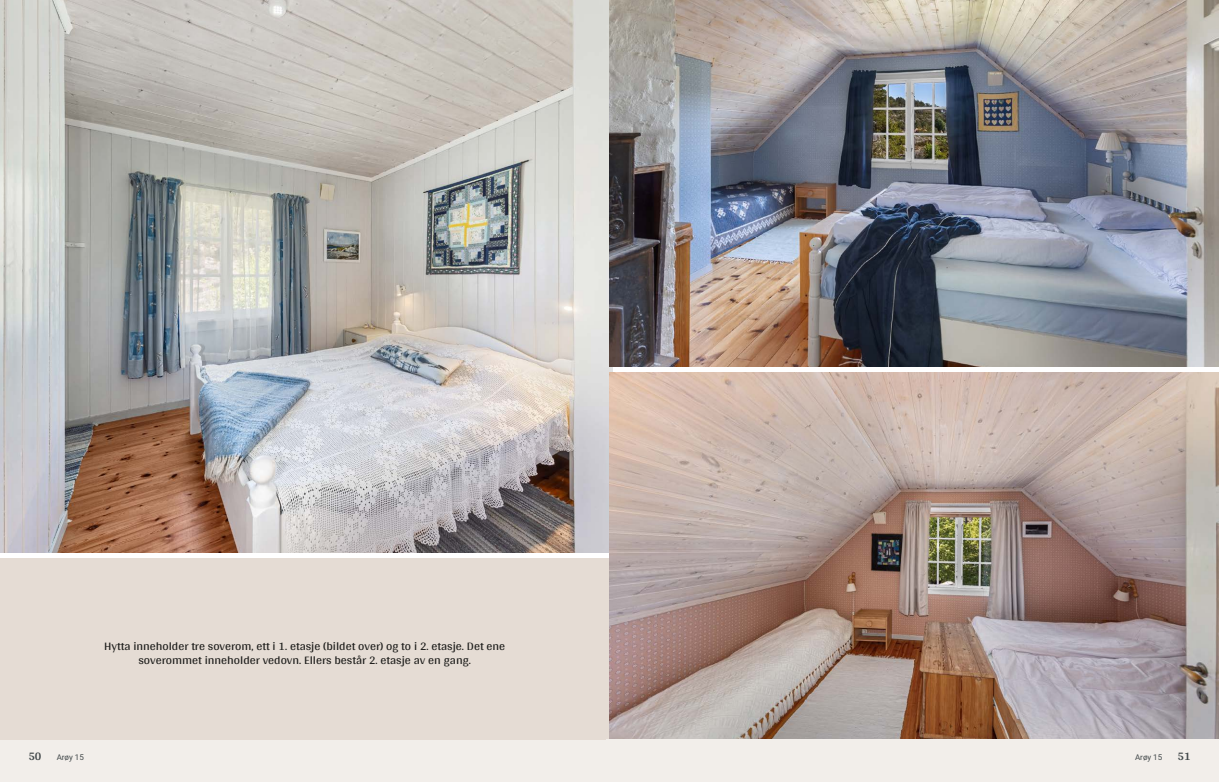
<style>
.page{position:relative;width:1219px;height:782px;background:#fff}
.page>*{position:absolute;margin:0;border:0;box-sizing:border-box;transform-origin:0 0}
.t1{font:12px/14px "Arya";color:#1d1d1b;text-align:center}
.t2{font:700 12px "Arya";color:#414749}
.t3{font:8px "Roboto";color:#414749}
</style>
<div class="page">
<img style="left:0;top:0;width:612px;height:552px">
<div style="left:0;top:739px;width:612px;height:42px;background:#f2eeea"></div>
<div style="left:0;top:558px;width:612px;height:181px;background:#e5dcd4"></div>
<img style="left:609px;top:0;width:610px;height:367px">
<img style="left:609px;top:372px;width:610px;height:367px">
<div style="left:607px;top:739px;width:612px;height:42px;background:#f2eeea"></div>
<p class="t1" style="left:104px;top:638px;width:402px">Hytta inneholder tre soverom, ett i 1. etasje (bildet over) og to i 2. etasje. Det ene soverommet inneholder vedovn. Ellers består 2. etasje av en gang.</p>
<p class="t2" style="left:28px;top:749px;width:15px">50</p>
<p class="t3" style="left:57px;top:751px;width:29px">Arøy 15</p>
<p class="t3" style="left:1135px;top:751px;width:29px">Arøy 15</p>
<p class="t2" style="left:1177px;top:749px;width:15px">51</p>
</div>
